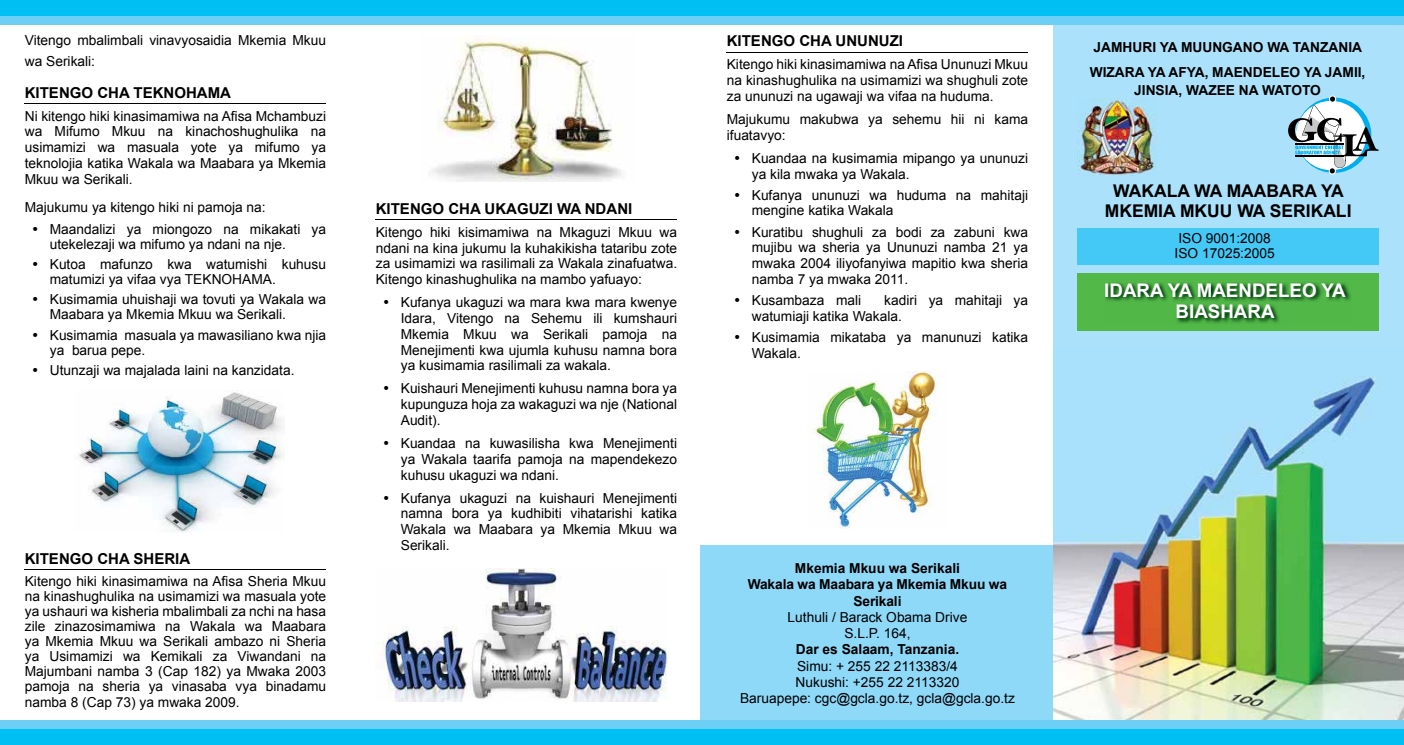
<style>
.page{position:relative;width:1404px;height:745px;background:#fff}
.page>*{position:absolute;margin:0;border:0;box-sizing:border-box;transform-origin:0 0}
.t1{font:700 18.75px/21.5px "Arial";color:#fff;text-align:center}
.t2{font:700 17.5px/20.1px "Arial";color:#000;text-align:center}
.t3{font:700 15px "Arial";color:#000}
.t4{font:13.75px/15.8px "Arial";color:#000}
.t5{font:700 13.75px/16.2px "Arial";color:#000;text-align:center}
.t6{font:700 13.75px "Arial";color:#000}
</style>
<div class="page">
<div style="left:1052px;top:0;width:351px;height:744px;background:#abe1fa"></div>
<img style="left:1052px;top:348px;width:351px;height:372px">
<div style="left:700px;top:545px;width:352px;height:199px;background:#8ed8f8"></div>
<div style="left:0;top:720px;width:1403px;height:24px;background:#6dcff6"></div>
<div style="left:0;top:0;width:1403px;height:24px;background:#6dcff6"></div>
<div style="left:0;top:728px;width:1403px;height:16px;background:#00c0f3"></div>
<div style="left:0;top:0;width:1403px;height:16px;background:#00c0f3"></div>
<hr style="left:25px;top:103px;width:301px;height:1px;background:#000">
<hr style="left:25px;top:568px;width:301px;height:1px;background:#000">
<img style="left:78px;top:390px;width:205px;height:141px">
<hr style="left:376px;top:219px;width:301px;height:1px;background:#000">
<img style="left:432px;top:38px;width:189px;height:144px">
<img style="left:376px;top:568px;width:291px;height:133px">
<hr style="left:726px;top:52px;width:302px;height:1px;background:#000">
<img style="left:814px;top:371px;width:123px;height:157px">
<svg style="left:1288px;top:96px;width:90px;height:77px"></svg>
<hr style="left:1295px;top:143px;width:48px;height:1px;background:#000">
<hr style="left:1295px;top:155px;width:48px;height:1px;background:#000">
<img style="left:1077px;top:98px;width:79px;height:77px">
<div style="left:1077px;top:273px;width:301px;height:57px;background:#52b848"></div>
<img style="left:1105px;top:282px;width:246px;height:42px">
<div style="left:1077px;top:228px;width:301px;height:36px;background:#44c8f5"></div>
<p class="t4" style="left:25px;top:30px;width:303px;line-height:20.6px">Vitengo mbalimbali vinavyosaidia Mkemia Mkuu wa Serikali:</p>
<p class="t3" style="left:25px;top:82px;width:208px">KITENGO CHA TEKNOHAMA</p>
<p class="t4" style="left:25px;top:108px;width:303px;text-align:justify">Ni kitengo hiki kinasimamiwa na Afisa Mchambuzi wa Mifumo Mkuu na kinachoshughulika na usimamizi wa masuala yote ya mifumo ya teknolojia katika Wakala wa Maabara ya Mkemia Mkuu wa Serikali.</p>
<p class="t4" style="left:25px;top:199px;width:242px">Majukumu ya kitengo hiki ni pamoja na:</p>
<p class="t4" style="left:50px;top:221px;width:278px;line-height:15px;text-indent:-18px">• Maandalizi ya miongozo na mikakati ya utekelezaji wa mifumo ya ndani na nje.</p>
<p class="t4" style="left:50px;top:257px;width:278px;line-height:15px;text-indent:-18px">• Kutoa mafunzo kwa watumishi kuhusu matumizi ya vifaa vya TEKNOHAMA.</p>
<p class="t4" style="left:50px;top:292px;width:278px;line-height:15px;text-indent:-18px">• Kusimamia uhuishaji wa tovuti ya Wakala wa<br>Maabara ya Mkemia Mkuu wa Serikali.</p>
<p class="t4" style="left:50px;top:327px;width:278px;line-height:15px;text-indent:-18px">• Kusimamia masuala ya mawasiliano kwa njia ya barua pepe.</p>
<p class="t4" style="left:32px;top:362px;width:264px">• Utunzaji wa majalada laini na kanzidata.</p>
<p class="t3" style="left:25px;top:548px;width:167px">KITENGO CHA SHERIA</p>
<p class="t4" style="left:25px;top:573px;width:303px;line-height:15px;text-align:justify">Kitengo hiki kinasimamiwa na Afisa Sheria Mkuu na kinashughulika na usimamizi wa masuala yote ya ushauri wa kisheria mbalimbali za nchi na hasa zile zinazosimamiwa na Wakala wa Maabara ya Mkemia Mkuu wa Serikali ambazo ni Sheria ya Usimamizi wa Kemikali za Viwandani na Majumbani namba 3 (Cap 182) ya Mwaka 2003 pamoja na sheria ya vinasaba vya binadamu</p>
<p class="t4" style="left:25px;top:694px;width:216px">namba 8 (Cap 73) ya mwaka 2009.</p>
<p class="t3" style="left:376px;top:198px;width:258px">KITENGO CHA UKAGUZI WA NDANI</p>
<p class="t4" style="left:376px;top:224px;width:303px;text-align:justify">Kitengo hiki kisimamiwa na Mkaguzi Mkuu wa ndani na kina jukumu la kuhakikisha tataribu zote za usimamizi wa rasilimali za Wakala zinafuatwa.<br>Kitengo kinashughulika na mambo yafuayo:</p>
<p class="t4" style="left:401px;top:294px;width:278px;text-align:justify;text-indent:-18px">• Kufanya ukaguzi wa mara kwa mara kwenye Idara, Vitengo na Sehemu ili kumshauri Mkemia Mkuu wa Serikali pamoja na Menejimenti kwa ujumla kuhusu namna bora ya kusimamia rasilimali za wakala.</p>
<p class="t4" style="left:401px;top:380px;width:278px;text-align:justify;text-indent:-18px">• Kuishauri Menejimenti kuhusu namna bora ya kupunguza hoja za wakaguzi wa nje (National Audit).</p>
<p class="t4" style="left:401px;top:435px;width:278px;text-align:justify;text-indent:-18px">• Kuandaa na kuwasilisha kwa Menejimenti ya Wakala taarifa pamoja na mapendekezo kuhusu ukaguzi wa ndani.</p>
<p class="t4" style="left:401px;top:489px;width:278px;text-align:justify;text-indent:-18px">• Kufanya ukaguzi na kuishauri Menejimenti namna bora ya kudhibiti vihatarishi katika Wakala wa Maabara ya Mkemia Mkuu wa Serikali.</p>
<p class="t3" style="left:726px;top:31px;width:178px">KITENGO CHA UNUNUZI</p>
<p class="t4" style="left:726px;top:57px;width:303px;text-align:justify">Kitengo hiki kinasimamiwa na Afisa Ununuzi Mkuu na kinashughulika na usimamizi wa shughuli zote za ununuzi na ugawaji wa vifaa na huduma.</p>
<p class="t4" style="left:726px;top:111px;width:303px">Majukumu makubwa ya sehemu hii ni kama ifuatavyo:</p>
<p class="t4" style="left:751px;top:150px;width:278px;text-indent:-18px">• Kuandaa na kusimamia mipango ya ununuzi ya kila mwaka ya Wakala.</p>
<p class="t4" style="left:751px;top:187px;width:278px;text-indent:-18px">• Kufanya ununuzi wa huduma na mahitaji mengine katika Wakala</p>
<p class="t4" style="left:751px;top:224px;width:278px;text-align:justify;text-indent:-18px">• Kuratibu shughuli za bodi za zabuni kwa mujibu wa sheria ya Ununuzi namba 21 ya mwaka 2004 iliyofanyiwa mapitio kwa sheria namba 7 ya mwaka 2011.</p>
<p class="t4" style="left:734px;top:292px;width:128px">• Kusambaza mali</p>
<p class="t4" style="left:751px;top:292px;width:278px;text-indent:132px">kadiri ya mahitaji ya watumiaji katika Wakala.</p>
<p class="t4" style="left:751px;top:329px;width:278px;text-indent:-18px">• Kusimamia mikataba ya manunuzi katika<br>Wakala.</p>
<p class="t5" style="left:747px;top:560px;width:261px">Mkemia Mkuu wa Serikali<br>Wakala wa Maabara ya Mkemia Mkuu wa<br>Serikali</p>
<p class="t4" style="left:787px;top:608px;width:181px;line-height:16.2px;text-align:center">Luthuli / Barack Obama Drive<br>S.L.P. 164,</p>
<p class="t5" style="left:795px;top:641px;width:165px">Dar es Salaam, Tanzania.</p>
<p class="t4" style="left:740px;top:657px;width:276px;line-height:16.2px;text-align:center">Simu: + 255 22 2113383/4<br>Nukushi: +255 22 2113320<br>Baruapepe: cgc@gcla.go.tz, gcla@gcla.go.tz</p>
<p class="t5" style="left:1089px;top:35px;width:277px;line-height:25px;text-align:left">JAMHURI YA MUUNGANO WA TANZANIA<br>WIZARA YA AFYA, MAENDELEO YA JAMII,</p>
<p class="t6" style="left:1134px;top:81px;width:188px">JINSIA, WAZEE NA WATOTO</p>
<p class="t2" style="left:1104px;top:181px;width:248px">WAKALA WA MAABARA YA<br>MKEMIA MKUU WA SERIKALI</p>
<p class="t4" style="left:1174px;top:230px;width:102px">ISO 9001:2008<br>ISO 17025:2005</p>
<h1 class="t1" style="left:1104px;top:280px;width:243px">IDARA YA MAENDELEO YA<br>BIASHARA</h1>
</div>
